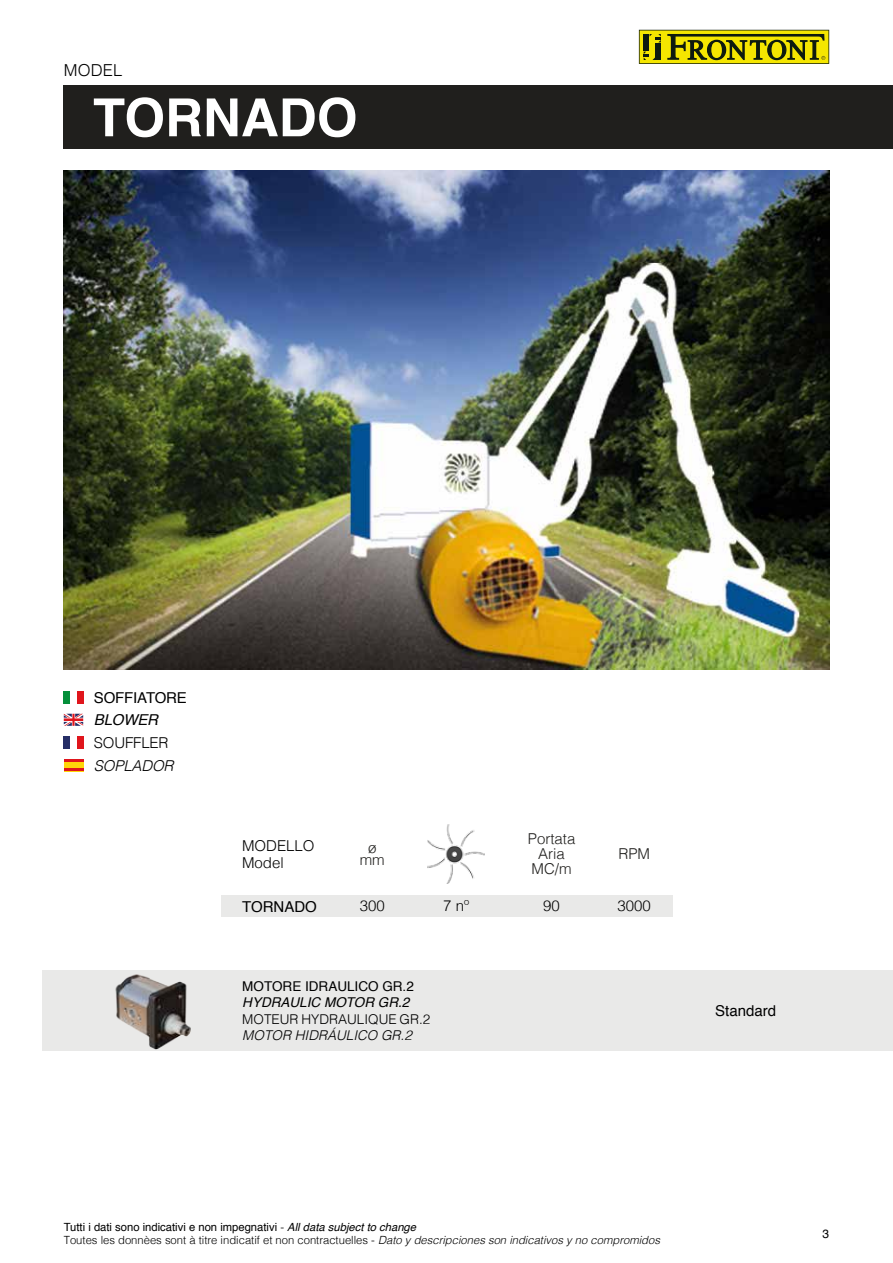
<style>
.page{position:relative;width:893px;height:1263px;background:#fff}
.page>*{position:absolute;margin:0;border:0;box-sizing:border-box;transform-origin:0 0}
.t1{font:700 52.5px "Helvetica";color:#fff}
.t2{font:300 16.5px "Helvetica";letter-spacing:.01em;color:#000}
.t3{font:300 15px/16.5px "Helvetica";color:#000}
.t4{font:15px "Helvetica";color:#000}
.t5{font:300 15px/15px "Helvetica";color:#201f1d;text-align:center}
.t6{font:italic 300 15px "Helvetica";letter-spacing:-.01em;color:#000}
.t7{font:italic 15px "Helvetica";letter-spacing:-.01em;color:#000}
.t8{font:300 13.5px "Helvetica";color:#000}
.t9{font:13.5px "Helvetica";color:#000}
.t10{font:italic 300 13.5px "Helvetica";color:#000}
.t11{font:italic 13.5px "Helvetica";color:#000}
.t12{font:12px "Helvetica";color:#000}
.t13{font:300 11.25px/13.5px "Helvetica";color:#000}
.s1{font-weight:400}
.s2{font-weight:400;font-style:italic}
.s3{font-style:italic}
</style>
<div class="page">
<div style="left:64px;top:85px;width:829px;height:64px;background:#201f1d"></div>
<svg style="left:639px;top:30px;width:190px;height:34px;background:#a39e05"></svg>
<div style="left:64px;top:691px;width:6px;height:12px;background:#048f3a"></div>
<div style="left:77px;top:691px;width:6px;height:12px;background:#e0151c"></div>
<div style="left:64px;top:736px;width:6px;height:12px;background:#262e66"></div>
<div style="left:77px;top:736px;width:6px;height:12px;background:#e0151c"></div>
<svg style="left:64px;top:714px;width:19px;height:12px"></svg>
<div style="left:64px;top:759px;width:19px;height:12px;background:#ffd609"></div>
<hr style="left:64px;top:768px;width:19px;height:3px;background:#e0151c">
<hr style="left:64px;top:759px;width:19px;height:3px;background:#e0151c">
<img style="left:64px;top:170px;width:765px;height:500px">
<div style="left:221px;top:895px;width:451px;height:22px;background:#e9e9e8"></div>
<img style="left:427px;top:824px;width:58px;height:59px">
<div style="left:43px;top:970px;width:850px;height:81px;background:#e9e9e8"></div>
<img style="left:115px;top:974px;width:76px;height:76px">
<h2 class="t2" style="left:64px;top:56px;width:60px">MODEL</h2>
<h1 class="t1" style="left:93px;top:75px;width:266px">TORNADO</h1>
<h3 class="t4" style="left:94px;top:686px;width:95px">SOFFIATORE</h3>
<h3 class="t7" style="left:94px;top:708px;width:66px">BLOWER</h3>
<h3 class="t3" style="left:94px;top:733px;width:76px">SOUFFLER</h3>
<h3 class="t6" style="left:94px;top:752px;width:81px">SOPLADOR</h3>
<h3 class="t5" style="left:528px;top:830px;width:49px">Portata<br>Aria<br>MC/m</h3>
<h3 class="t3" style="left:242px;top:836px;width:74px">MODELLO<br>Model</h3>
<h3 class="t4" style="left:242px;top:895px;width:76px">TORNADO</h3>
<h3 class="t3" style="left:543px;top:897px;width:18px">90</h3>
<h3 class="t3" style="left:617px;top:896px;width:35px">3000</h3>
<h3 class="t5" style="left:360px;top:841px;width:26px;line-height:12px">ø mm</h3>
<h3 class="t3" style="left:360px;top:897px;width:27px">300</h3>
<h3 class="t3" style="left:443px;top:897px;width:27px">7 nº</h3>
<h3 class="t5" style="left:618px;top:845px;width:33px">RPM</h3>
<p class="t9" style="left:242px;top:976px;width:173px">MOTORE IDRAULICO GR.2</p>
<p class="t11" style="left:242px;top:992px;width:169px">HYDRAULIC MOTOR GR.2</p>
<p class="t8" style="left:242px;top:1007px;width:189px">MOTEUR HYDRAULIQUE GR.2</p>
<p class="t10" style="left:242px;top:1024px;width:171px">MOTOR HIDRÁULICO GR.2</p>
<h3 class="t4" style="left:715px;top:999px;width:62px">Standard</h3>
<p class="t13" style="left:64px;top:1219px;width:598px"><span class="s1">Tutti i dati sono indicativi e non impegnativi</span> - <span class="s2">All data subject to change<br></span>Toutes les donnèes sont à titre indicatif et non contractuelles - <span class="s3">Dato y descripciones son indicativos y no compromidos</span></p>
<p class="t12" style="left:822px;top:1224px;width:8px">3</p>
</div>
